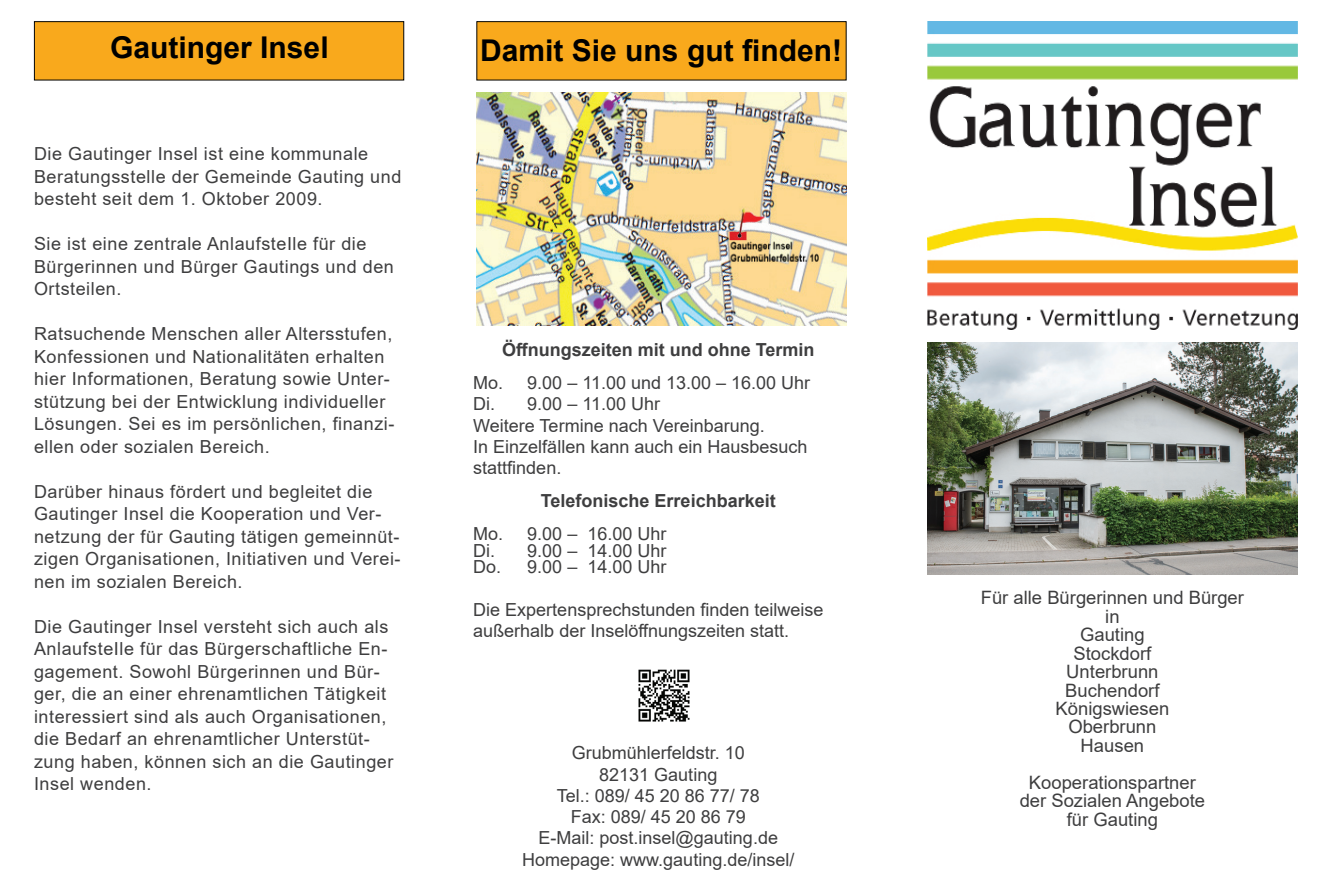
<style>
.page{position:relative;width:1323px;height:893px;background:#fff}
.page>*{position:absolute;margin:0;border:0;box-sizing:border-box;transform-origin:0 0}
.t1{font:700 30px "Arial";color:#000}
.t2{font:18.45px/18.5px "Arial";color:#3e3e3f;text-align:center}
.t3{font:18px/22.5px "Arial";letter-spacing:.03em;color:#3e3e3f}
.t4{font:18px/21.3px "Arial";color:#3e3e3f}
.t5{font:700 18px "Arial";color:#3e3e3f}
</style>
<div class="page">
<div style="left:34px;top:21px;width:370px;height:59px;background:#f9a91c;border:1px solid #040503"></div>
<div style="left:476px;top:21px;width:370px;height:59px;background:#f9a91c;border:1px solid #040503"></div>
<img style="left:927px;top:21px;width:370px;height:309px">
<img style="left:476px;top:92px;width:370px;height:233px">
<div style="left:40px;top:36px;width:359px;height:43px;background:#f9a91c"></div>
<div style="left:479px;top:39px;width:364px;height:40px;background:#f9a91c"></div>
<img style="left:638px;top:669px;width:52px;height:53px">
<img style="left:927px;top:342px;width:370px;height:232px">
<h1 class="t1" style="left:110px;top:26px;width:220px">Gautinger Insel</h1>
<h1 class="t1" style="left:480px;top:29px;width:363px">Damit Sie uns gut finden!</h1>
<p class="t3" style="left:34px;top:143px;width:369px">Die Gautinger Insel ist eine kommunale<br>Beratungsstelle der Gemeinde Gauting und besteht seit dem 1. Oktober 2009.</p>
<p class="t3" style="left:34px;top:233px;width:361px">Sie ist eine zentrale AnlaufsteIle für die<br>Bürgerinnen und Bürger Gautings und den<br>Ortsteilen.</p>
<p class="t3" style="left:34px;top:323px;width:362px">Ratsuchende Menschen aller Altersstufen, Konfessionen und Nationalitäten erhalten hier Informationen, Beratung sowie Unter&shy;stützung bei der Entwicklung individueller Lösungen. Sei es im persönlichen, finanzi&shy;ellen oder sozialen Bereich.</p>
<p class="t3" style="left:34px;top:480px;width:368px">Darüber hinaus fördert und begleitet die Gautinger Insel die Kooperation und Ver&shy;netzung der für Gauting tätigen gemeinnüt&shy;zigen Organisationen, Initiativen und Verei&shy;nen im sozialen Bereich.</p>
<p class="t3" style="left:34px;top:615px;width:361px">Die Gautinger Insel versteht sich auch als AnlaufsteIle für das Bürgerschaftliche En&shy;gagement. Sowohl Bürgerinnen und Bür&shy;ger, die an einer ehrenamtlichen Tätigkeit interessiert sind als auch Organisationen, die Bedarf an ehrenamtlicher Unterstüt&shy;zung haben, können sich an die Gautinger Insel wenden.</p>
<p class="t5" style="left:502px;top:337px;width:314px">Öffnungszeiten mit und ohne Termin</p>
<p class="t4" style="left:473px;top:372px;width:338px">Mo. 9.00 – 11.00 und 13.00 – 16.00 Uhr<br>Di. 9.00 – 11.00 Uhr<br>Weitere Termine nach Vereinbarung.<br>In Einzelfällen kann auch ein Hausbesuch stattfinden.</p>
<p class="t5" style="left:541px;top:488px;width:236px">Telefonische Erreichbarkeit</p>
<p class="t3" style="left:473px;top:525px;width:195px;line-height:16.5px;text-align:justify">Mo. 9.00 – 16.00 Uhr Di. 9.00 – 14.00 Uhr Do. 9.00 – 14.00 Uhr</p>
<p class="t4" style="left:473px;top:599px;width:352px">Die Expertensprechstunden finden teilweise außerhalb der Inselöffnungszeiten statt.</p>
<p class="t4" style="left:522px;top:742px;width:274px;text-align:center">Grubmühlerfeldstr. 10<br>82131 Gauting<br>Tel.: 089/ 45 20 86 77/ 78<br>Fax: 089/ 45 20 86 79<br>E-Mail: post.insel@gauting.de<br>Homepage: www.gauting.de/insel/</p>
<p class="t2" style="left:980px;top:589px;width:265px">Für alle Bürgerinnen und Bürger in<br>Gauting<br>Stockdorf<br>Unterbrunn<br>Buchendorf<br>Königswiesen<br>Oberbrunn<br>Hausen</p>
<p class="t2" style="left:1019px;top:773px;width:187px">Kooperationspartner der Sozialen Angebote für Gauting</p>
</div>
